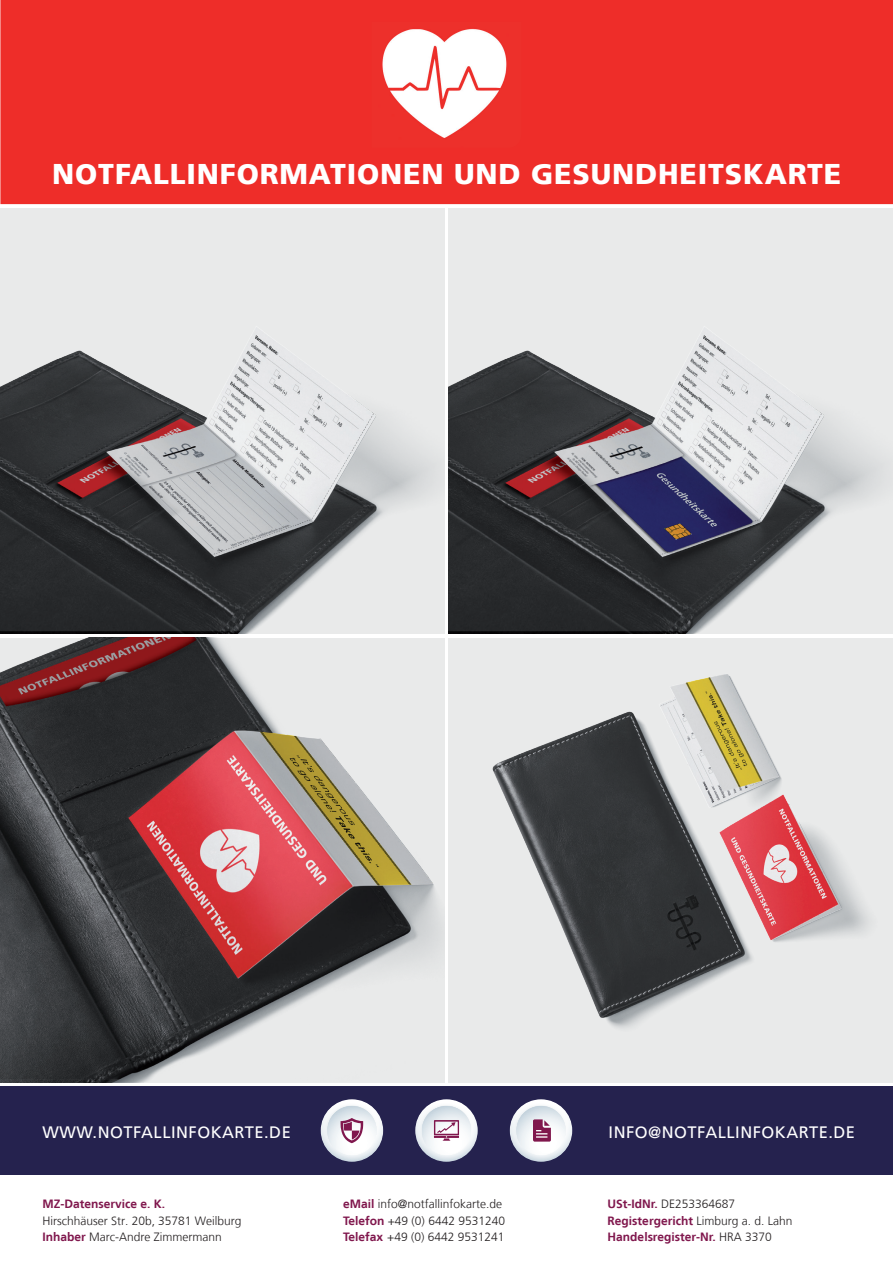
<style>
.page{position:relative;width:893px;height:1263px;background:#fff}
.page>*{position:absolute;margin:0;border:0;box-sizing:border-box;transform-origin:0 0}
.t1{font:900 28.5px "Frutiger LT";letter-spacing:.03em;color:#fff}
.t2{font:16.5px "Frutiger LT";letter-spacing:.03em;color:#fff}
.t3{font:300 12px/16.5px "Frutiger LT";color:#231f20}
.t4{font:700 12px/16.5px "Frutiger LT";color:#80174d}
.s1{font-weight:700;color:#80174d}
.s2{font-weight:300;color:#231f20}
</style>
<div class="page">
<img style="left:0;top:208px;width:444px;height:426px">
<img style="left:0;top:638px;width:444px;height:444px">
<img style="left:449px;top:208px;width:444px;height:426px">
<img style="left:449px;top:638px;width:444px;height:444px">
<div style="left:0;top:0;width:893px;height:204px;background:#ee2d29"></div>
<img style="left:372px;top:22px;width:149px;height:126px">
<div style="left:0;top:1086px;width:893px;height:88px;background:#25224e"></div>
<svg style="left:321px;top:1100px;width:62px;height:61px"></svg>
<svg style="left:415px;top:1100px;width:62px;height:61px"></svg>
<svg style="left:510px;top:1100px;width:62px;height:61px"></svg>
<h1 class="t1" style="left:52px;top:157px;width:790px">NOTFALLINFORMATIONEN UND GESUNDHEITSKARTE</h1>
<h2 class="t2" style="left:43px;top:1123px;width:250px">WWW.NOTFALLINFOKARTE.DE</h2>
<h2 class="t2" style="left:609px;top:1123px;width:248px">INFO@NOTFALLINFOKARTE.DE</h2>
<p class="t4" style="left:43px;top:1196px;width:124px">MZ-Datenservice e. K.</p>
<p class="t3" style="left:43px;top:1212px;width:201px">Hirschhäuser Str. 20b, 35781 Weilburg<br><span class="s1">Inhaber</span> Marc-Andre Zimmermann</p>
<p class="t3" style="left:343px;top:1196px;width:163px"><span class="s1">eMail</span> info@notfallinfokarte.de<br><span class="s1">Telefon</span> +49 (0) 6442 9531240<br><span class="s1">Telefax</span> +49 (0) 6442 9531241</p>
<p class="t4" style="left:608px;top:1196px;width:186px">USt-IdNr. <span class="s2">DE253364687<br></span>Registergericht <span class="s2">Limburg a. d. Lahn<br></span>Handelsregister-Nr. <span class="s2">HRA 3370</span></p>
</div>
